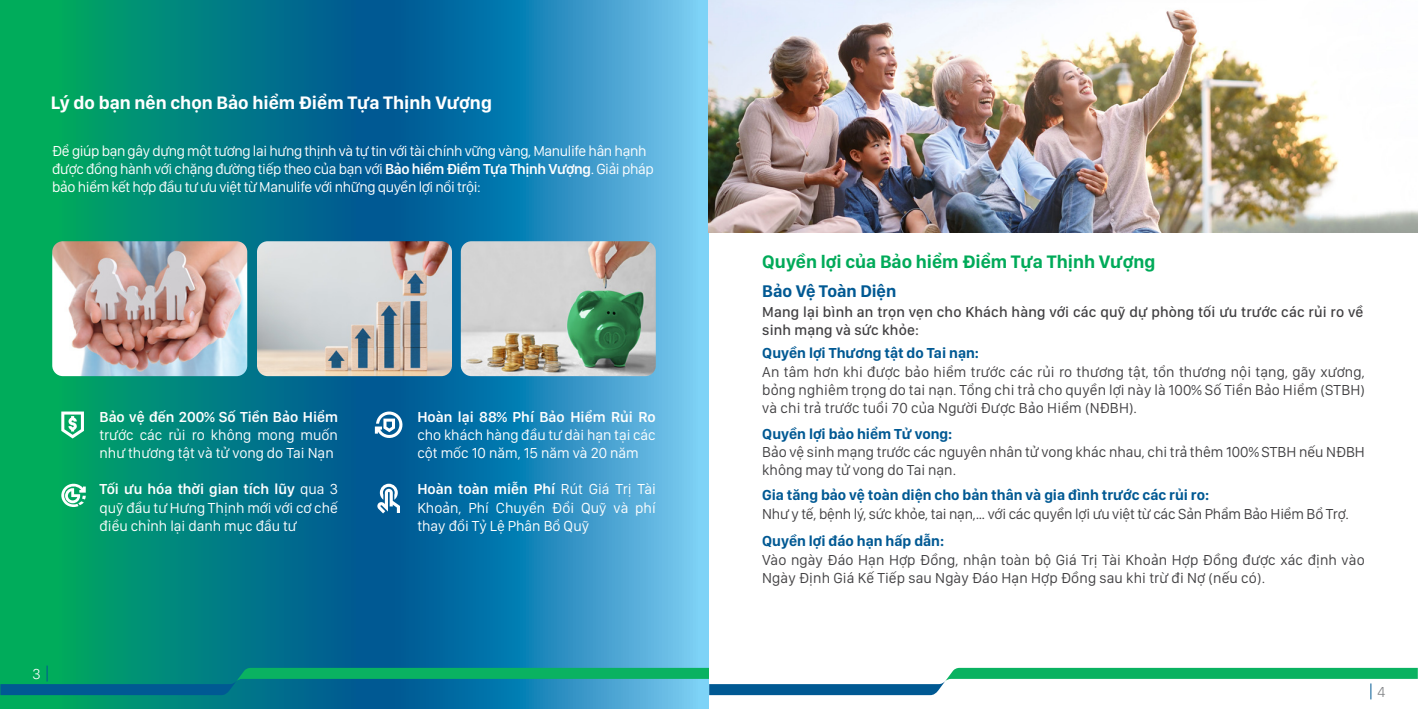
<style>
.page{position:relative;width:1418px;height:709px;background:#fff}
.page>*{position:absolute;margin:0;border:0;box-sizing:border-box;transform-origin:0 0}
.t1{font:700 18.75px "San Francisco Display";color:#fff}
.t2{font:700 18.75px "San Francisco Display";color:#00aa59}
.t3{font:700 17.5px "San Francisco Display";color:#005993}
.t4{font:15px/18px "San Francisco Display";letter-spacing:.005em;color:#414042}
.t5{font:15px/18px "San Francisco Display";letter-spacing:-.005em;color:#fff}
.t6{font:15px/18px "San Francisco Display";letter-spacing:-.025em;color:#fff}
.t7{font:700 15px "San Francisco Display";color:#005993}
.t8{font:500 15px/18px "San Francisco Display";letter-spacing:.01em;color:#414042}
.t9{font:15px "San Francisco Display";letter-spacing:-.015em;color:#414042}
.t10{font:600 15px "San Francisco Display";color:#fff}
.t11{font:300 15px "San Francisco Display";color:#808285}
.t12{font:300 15px "San Francisco Display";color:#fff}
.s1{font-weight:600}
</style>
<div class="page">
<img style="left:0;top:0;width:1417px;height:709px">
<p class="t1" style="left:51px;top:90px;width:442px">Lý do bạn nên chọn Bảo hiểm Điểm Tựa Thịnh Vượng</p>
<p class="t6" style="left:52px;top:142px;width:603px">Để giúp bạn gây dựng một tương lai hưng thịnh và tự tin với tài chính vững vàng, Manulife hân hạnh được đồng hành với chặng đường tiếp theo của bạn với <span class="s1">Bảo hiểm Điểm Tựa Thịnh Vượng</span>. Giải pháp bảo hiểm kết hợp đầu tư ưu việt từ Manulife với những quyền lợi nổi trội:</p>
<p class="t12" style="left:33px;top:664px;width:10px">3</p>
<p class="t10" style="left:100px;top:407px;width:240px">Bảo vệ đến 200% Số Tiền Bảo Hiểm</p>
<p class="t5" style="left:100px;top:426px;width:240px">trước các rủi ro không mong muốn như thương tật và tử vong do Tai Nạn</p>
<p class="t10" style="left:417px;top:407px;width:240px">Hoàn lại 88% Phí Bảo Hiểm Rủi Ro</p>
<p class="t5" style="left:417px;top:426px;width:240px">cho khách hàng đầu tư dài hạn tại các cột mốc 10 năm, 15 năm và 20 năm</p>
<p class="t5" style="left:100px;top:480px;width:240px;text-align:justify"><span class="s1">Tối ưu hóa thời gian tích lũy</span> qua 3 quỹ đầu tư Hưng Thịnh mới với cơ chế điều chỉnh lại danh mục đầu tư</p>
<p class="t5" style="left:417px;top:480px;width:240px;text-align:justify"><span class="s1">Hoàn toàn miễn Phí</span> Rút Giá Trị Tài Khoản, Phí Chuyển Đổi Quỹ và phí thay đổi Tỷ Lệ Phân Bổ Quỹ</p>
<p class="t2" style="left:762px;top:249px;width:394px">Quyền lợi của Bảo hiểm Điểm Tựa Thịnh Vượng</p>
<p class="t3" style="left:762px;top:280px;width:136px">Bảo Vệ Toàn Diện</p>
<p class="t8" style="left:762px;top:303px;width:602px">Mang lại bình an trọn vẹn cho Khách hàng với các quỹ dự phòng tối ưu trước các rủi ro về sinh mạng và sức khỏe:</p>
<p class="t7" style="left:762px;top:343px;width:218px">Quyền lợi Thương tật do Tai nạn:</p>
<p class="t4" style="left:762px;top:362px;width:604px;text-align:justify">An tâm hơn khi được bảo hiểm trước các rủi ro thương tật, tổn thương nội tạng, gãy xương, bỏng nghiêm trọng do tai nạn. Tổng chi trả cho quyền lợi này là 100% Số Tiền Bảo Hiểm (STBH) và chi trả trước tuổi 70 của Người Được Bảo Hiểm (NĐBH).</p>
<p class="t7" style="left:762px;top:424px;width:192px">Quyền lợi bảo hiểm Tử vong:</p>
<p class="t4" style="left:762px;top:442px;width:604px">Bảo vệ sinh mạng trước các nguyên nhân tử vong khác nhau, chi trả thêm 100% STBH nếu NĐBH không may tử vong do Tai nạn.</p>
<p class="t7" style="left:762px;top:485px;width:448px">Gia tăng bảo vệ toàn diện cho bản thân và gia đình trước các rủi ro:</p>
<p class="t7" style="left:762px;top:531px;width:184px">Quyền lợi đáo hạn hấp dẫn:</p>
<p class="t9" style="left:762px;top:505px;width:588px">Như y tế, bệnh lý, sức khỏe, tai nạn,… với các quyền lợi ưu việt từ các Sản Phẩm Bảo Hiểm Bổ Trợ.</p>
<p class="t4" style="left:762px;top:550px;width:604px">Vào ngày Đáo Hạn Hợp Đồng, nhận toàn bộ Giá Trị Tài Khoản Hợp Đồng được xác định vào<br>Ngày Định Giá Kế Tiếp sau Ngày Đáo Hạn Hợp Đồng sau khi trừ đi Nợ (nếu có).</p>
<p class="t11" style="left:1377px;top:682px;width:10px">4</p>
</div>
